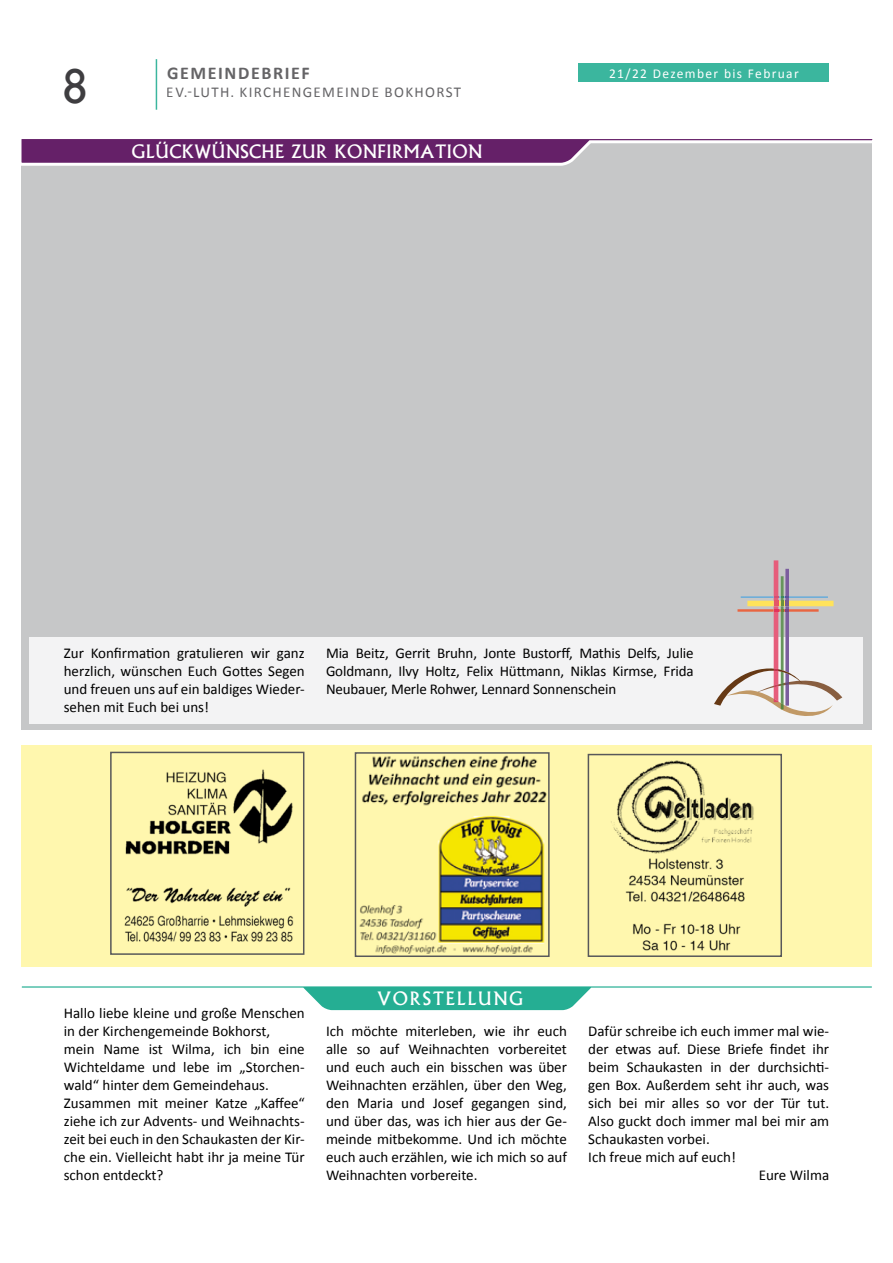
<style>
.page{position:relative;width:893px;height:1263px;background:#fff}
.page>*{position:absolute;margin:0;border:0;box-sizing:border-box;transform-origin:0 0}
.t1{font:45px "Albertus";color:#3e3d40}
.t2{font:18px "Albertus";letter-spacing:.03em;color:#fff}
.t3{font:700 18px "Calibri";letter-spacing:.09em;color:#3e3d40}
.t4{font:18px "Albertus";letter-spacing:.1em;color:#fff}
.t5{font:15px/18px "Calibri";color:#000;text-align:justify}
.t6{font:15px "Calibri";letter-spacing:.09em;color:#3e3d40}
.t7{font:13.5px "Calibri";letter-spacing:.1em;color:#fff}
</style>
<div class="page">
<div style="left:579px;top:63px;width:250px;height:19px;background:#3bb69e"></div>
<hr style="left:156px;top:59px;width:1px;height:51px;background:#25ae93">
<div style="left:21px;top:745px;width:851px;height:222px;background:#fff7ae"></div>
<div style="left:21px;top:139px;width:851px;height:591px;background:#c6c7c8"></div>
<svg style="left:21px;top:139px;width:852px;height:27px"></svg>
<svg style="left:110px;top:751px;width:195px;height:204px"></svg>
<img style="left:121px;top:759px;width:175px;height:194px">
<svg style="left:587px;top:753px;width:195px;height:204px"></svg>
<img style="left:599px;top:758px;width:174px;height:195px">
<div style="left:29px;top:637px;width:833px;height:87px;background:#f3f3f4"></div>
<svg style="left:714px;top:560px;width:128px;height:156px"></svg>
<svg style="left:21px;top:986px;width:851px;height:25px"></svg>
<svg style="left:354px;top:752px;width:196px;height:205px"></svg>
<h1 class="t1" style="left:64px;top:60px;width:24px">8</h1>
<p class="t3" style="left:167px;top:62px;width:144px">GEMEINDEBRIEF</p>
<p class="t6" style="left:167px;top:83px;width:296px">Ev.-Luth. Kirchengemeinde Bokhorst</p>
<p class="t2" style="left:132px;top:141px;width:352px">GLÜCKWÜNSCHE ZUR KONFIRMATION</p>
<p class="t7" style="left:609px;top:65px;width:191px">21/22 Dezember bis Februar</p>
<p class="t5" style="left:64px;top:644px;width:242px">Zur Konfirmation gratulieren wir ganz herzlich, wünschen Euch Gottes Segen und freuen uns auf ein baldiges Wieder&shy;sehen mit Euch bei uns!</p>
<p class="t5" style="left:326px;top:644px;width:369px">Mia Beitz, Gerrit Bruhn, Jonte Bustorff, Mathis Delfs, Julie Goldmann, Ilvy Holtz, Felix Hüttmann, Niklas Kirmse, Frida Neubauer, Merle Rohwer, Lennard Sonnenschein</p>
<p class="t5" style="left:64px;top:1004px;width:242px;text-align:left">Hallo liebe kleine und große Menschen in der Kirchengemeinde Bokhorst, mein Name ist Wilma, ich bin eine Wichteldame und lebe im „Storchen&shy;wald“ hinter dem Gemeindehaus.<br>Zusammen mit meiner Katze „Kaffee“ ziehe ich zur Advents- und Weihnachts&shy;zeit bei euch in den Schaukasten der Kir&shy;che ein. Vielleicht habt ihr ja meine Tür schon entdeckt?</p>
<p class="t4" style="left:377px;top:988px;width:147px">VORSTELLUNG</p>
<p class="t5" style="left:326px;top:1022px;width:242px">Ich möchte miterleben, wie ihr euch alle so auf Weihnachten vorbereitet und euch auch ein bisschen was über Weihnachten erzählen, über den Weg, den Maria und Josef gegangen sind, und über das, was ich hier aus der Ge&shy;meinde mitbekomme. Und ich möchte euch auch erzählen, wie ich mich so auf Weihnachten vorbereite.</p>
<p class="t5" style="left:588px;top:1022px;width:242px">Dafür schreibe ich euch immer mal wie-</p>
<p class="t5" style="left:588px;top:1040px;width:242px">der etwas auf. Diese Briefe findet ihr</p>
<p class="t5" style="left:588px;top:1058px;width:242px">beim Schaukasten in der durchsichti-</p>
<p class="t5" style="left:588px;top:1076px;width:242px">gen Box. Außerdem seht ihr auch, was</p>
<p class="t5" style="left:588px;top:1094px;width:242px">sich bei mir alles so vor der Tür tut.</p>
<p class="t5" style="left:588px;top:1112px;width:242px">Also guckt doch immer mal bei mir am</p>
<p class="t5" style="left:588px;top:1130px;width:123px">Schaukasten vorbei.</p>
<p class="t5" style="left:588px;top:1148px;width:149px">Ich freue mich auf euch!</p>
<p class="t5" style="left:759px;top:1166px;width:72px">Eure Wilma</p>
</div>
